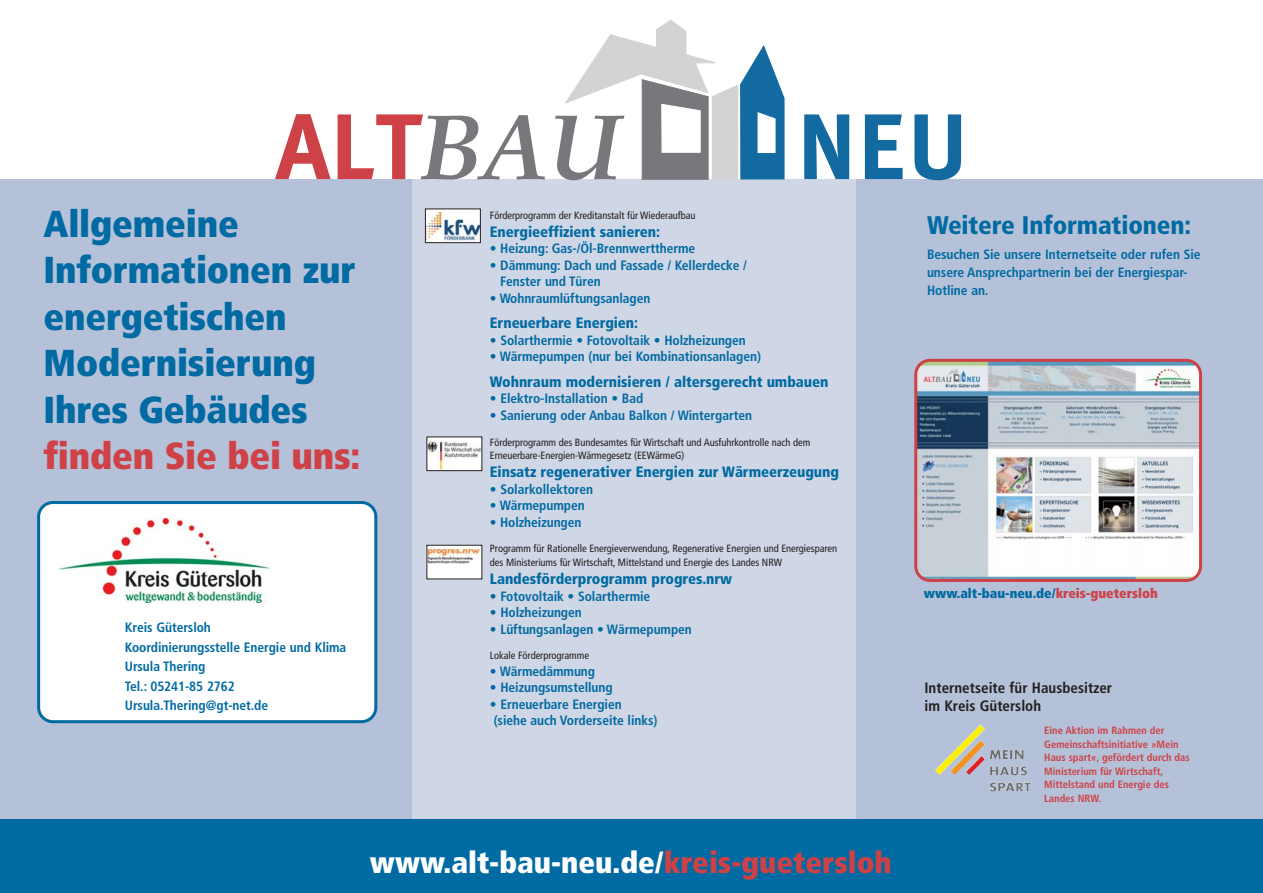
<style>
.page{position:relative;width:1263px;height:893px;background:#fff}
.page>*{position:absolute;margin:0;border:0;box-sizing:border-box;transform-origin:0 0}
.t1{font:900 condensed 37.5px/46.5px "Frutiger";letter-spacing:-.005em;color:#006aa3}
.t2{font:900 condensed 37.5px "Frutiger";letter-spacing:-.005em;color:#ce4146}
.t3{font:900 condensed 30.15px "Frutiger";color:#fff}
.t4{font:900 condensed 25.5px "Frutiger";letter-spacing:-.005em;color:#006aa3}
.t5{font:900 condensed 15px "Frutiger";letter-spacing:-.005em;color:#006aa3}
.t6{font:700 condensed 15px/18.9px "Frutiger";color:#231f20}
.t7{font:700 condensed 13.5px/19.5px "Frutiger";letter-spacing:-.005em;color:#006aa3}
.t8{font:900 condensed 13.5px "Frutiger";color:#006aa3}
.t9{font:condensed 10.5px/13.6px "Frutiger";letter-spacing:-.005em;color:#231f20}
.t10{font:700 condensed 10.5px/13.5px "Frutiger";color:#ce4146}
.s1{color:#ce4146}
</style>
<div class="page">
<div style="left:0;top:179px;width:1263px;height:662px;background:#b4c1d8"></div>
<div style="left:412px;top:179px;width:444px;height:689px;background:#cfd6e5"></div>
<div style="left:0;top:820px;width:1263px;height:73px;background:#006aa3"></div>
<svg style="left:275px;top:114px;width:56px;height:65px"></svg>
<svg style="left:338px;top:114px;width:207px;height:66px"></svg>
<svg style="left:555px;top:20px;width:230px;height:160px"></svg>
<svg style="left:804px;top:114px;width:45px;height:65px"></svg>
<svg style="left:865px;top:114px;width:38px;height:65px"></svg>
<svg style="left:914px;top:114px;width:47px;height:66px"></svg>
<svg style="left:914px;top:359px;width:288px;height:223px;background:#c0c1c8"></svg>
<img style="left:935px;top:724px;width:91px;height:51px">
<div style="left:37px;top:501px;width:340px;height:222px;background:#fff"></div>
<img style="left:60px;top:518px;width:210px;height:85px">
<img style="left:427px;top:211px;width:51px;height:30px">
<div style="left:425px;top:209px;width:55px;height:34px;border:1px solid #231f20"></div>
<div style="left:427px;top:437px;width:55px;height:34px;background:#fff"></div>
<img style="left:429px;top:441px;width:51px;height:28px">
<div style="left:427px;top:437px;width:55px;height:34px;border:1px solid #231f20"></div>
<div style="left:427px;top:545px;width:55px;height:34px;background:#fff"></div>
<img style="left:429px;top:547px;width:51px;height:17px">
<div style="left:427px;top:545px;width:55px;height:34px;border:1px solid #231f20"></div>
<h1 class="t1" style="left:44px;top:204px;width:314px">Allgemeine<br>Informationen zur energetischen<br>Modernisierung<br>Ihres Gebäudes</h1>
<h1 class="t2" style="left:44px;top:441px;width:318px">finden Sie bei uns:</h1>
<p class="t7" style="left:125px;top:619px;width:223px">Kreis Gütersloh<br>Koordinierungsstelle Energie und Klima<br>Ursula Thering<br>Tel.: 05241-85 2762<br>Ursula.Thering@gt-net.de</p>
<p class="t9" style="left:490px;top:209px;width:207px">Förderprogramm der Kreditanstalt für Wiederaufbau</p>
<p class="t5" style="left:490px;top:226px;width:171px">Energieeffizient sanieren:</p>
<p class="t7" style="left:490px;top:240px;width:207px">• Heizung: Gas-/Öl-Brennwerttherme</p>
<p class="t7" style="left:500px;top:258px;width:248px;line-height:16.5px;text-indent:-10px">• Dämmung: Dach und Fassade / Kellerdecke /<br>Fenster und Türen</p>
<p class="t7" style="left:490px;top:290px;width:162px">• Wohnraumlüftungsanlagen</p>
<p class="t5" style="left:490px;top:317px;width:150px">Erneuerbare Energien:</p>
<p class="t7" style="left:490px;top:332px;width:257px">• Solarthermie • Fotovoltaik • Holzheizungen</p>
<p class="t7" style="left:490px;top:348px;width:273px">• Wärmepumpen (nur bei Kombinationsanlagen)</p>
<p class="t5" style="left:490px;top:376px;width:340px">Wohnraum modernisieren / altersgerecht umbauen</p>
<p class="t7" style="left:490px;top:390px;width:155px">• Elektro-Installation • Bad</p>
<p class="t7" style="left:490px;top:407px;width:264px">• Sanierung oder Anbau Balkon / Wintergarten</p>
<p class="t9" style="left:490px;top:436px;width:322px">Förderprogramm des Bundesamtes für Wirtschaft und Ausfuhrkontrolle nach dem<br>Erneuerbare-Energien-Wärmegesetz (EEWärmeG)</p>
<p class="t5" style="left:490px;top:466px;width:351px">Einsatz regenerativer Energien zur Wärmeerzeugung</p>
<p class="t7" style="left:490px;top:480px;width:105px">• Solarkollektoren</p>
<p class="t7" style="left:490px;top:497px;width:96px">• Wärmepumpen</p>
<p class="t7" style="left:490px;top:513px;width:93px">• Holzheizungen</p>
<p class="t9" style="left:490px;top:543px;width:349px">Programm für Rationelle Energieverwendung, Regenerative Energien und Energiesparen des Ministeriums für Wirtschaft, Mittelstand und Energie des Landes NRW</p>
<p class="t5" style="left:490px;top:573px;width:244px">Landesförderprogramm progres.nrw</p>
<p class="t7" style="left:490px;top:587px;width:162px">• Fotovoltaik • Solarthermie</p>
<p class="t7" style="left:490px;top:604px;width:93px">• Holzheizungen</p>
<p class="t7" style="left:490px;top:620px;width:203px">• Lüftungsanlagen • Wärmepumpen</p>
<p class="t9" style="left:490px;top:650px;width:101px">Lokale Förderprogramme</p>
<p class="t7" style="left:490px;top:662px;width:107px">• Wärmedämmung</p>
<p class="t7" style="left:490px;top:679px;width:124px">• Heizungsumstellung</p>
<p class="t7" style="left:490px;top:697px;width:169px;line-height:16.5px">• Erneuerbare Energien (siehe auch Vorderseite links)</p>
<h2 class="t3" style="left:370px;top:850px;width:523px">www.alt-bau-neu.de/<span class="s1">kreis-guetersloh</span></h2>
<h3 class="t4" style="left:927px;top:214px;width:266px">Weitere Informationen:</h3>
<p class="t7" style="left:927px;top:246px;width:275px;line-height:18px">Besuchen Sie unsere Internetseite oder rufen Sie unsere Ansprechpartnerin bei der Energiespar-<br>Hotline an.</p>
<p class="t8" style="left:924px;top:588px;width:235px">www.alt-bau-neu.de/<span class="s1">kreis-guetersloh</span></p>
<p class="t6" style="left:924px;top:679px;width:189px">Internetseite für Hausbesitzer im Kreis Gütersloh</p>
<p class="t10" style="left:1044px;top:725px;width:147px">Eine Aktion im Rahmen der<br>Gemeinschaftsinitiative »Mein<br>Haus spart«, gefördert durch das<br>Ministerium für Wirtschaft,<br>Mittelstand und Energie des<br>Landes NRW.</p>
</div>
